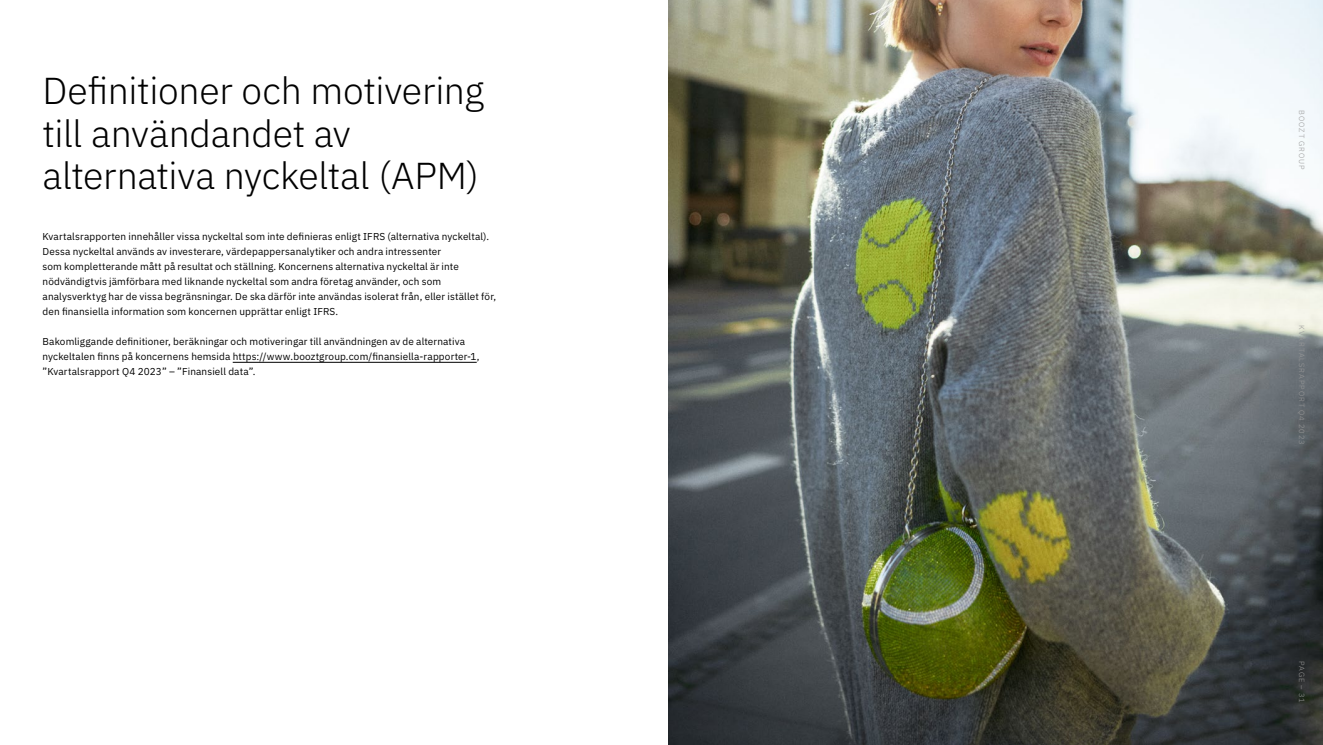
<style>
.page{position:relative;width:1323px;height:745px;background:#fff}
.page>*{position:absolute;margin:0;border:0;box-sizing:border-box;transform-origin:0 0}
.t1{font:300 37.5px/42.5px "IBM Plex Sans";letter-spacing:-.01em;color:#000}
.t2{font:10px/15px "IBM Plex Sans";letter-spacing:.015em;color:#000}
.t3{font:300 7.5px "IBM Plex Sans";letter-spacing:.125em;color:#999}
</style>
<div class="page">
<hr style="left:233px;top:362px;width:244px;height:1px;background:#000">
<img style="left:668px;top:0;width:655px;height:744px">
<h1 class="t1" style="left:43px;top:67px;width:443px">Definitioner och motivering till användandet av alternativa nyckeltal (APM)</h1>
<p class="t2" style="left:43px;top:228px;width:455px">Kvartalsrapporten innehåller vissa nyckeltal som inte definieras enligt IFRS (alternativa nyckeltal).<br>Dessa nyckeltal används av investerare, värdepappersanalytiker och andra intressenter<br>som kompletterande mått på resultat och ställning. Koncernens alternativa nyckeltal är inte nödvändigtvis jämförbara med liknande nyckeltal som andra företag använder, och som analysverktyg har de vissa begränsningar. De ska därför inte användas isolerat från, eller istället för, den finansiella information som koncernen upprättar enligt IFRS.</p>
<p class="t2" style="left:43px;top:333px;width:438px">Bakomliggande definitioner, beräkningar och motiveringar till användningen av de alternativa nyckeltalen finns på koncernens hemsida https://www.booztgroup.com/finansiella-rapporter-1, ”Kvartalsrapport Q4 2023” – ”Finansiell data”.</p>
<p class="t3" style="left:1307px;top:110px;width:61px;rotate:90deg">BOOZT GROUP</p>
<p class="t3" style="left:1307px;top:325px;width:120px;rotate:90deg">KVARTALSRAPPORT Q4 2023</p>
<p class="t3" style="left:1307px;top:660px;width:43px;rotate:90deg">PAGE – 31</p>
</div>
